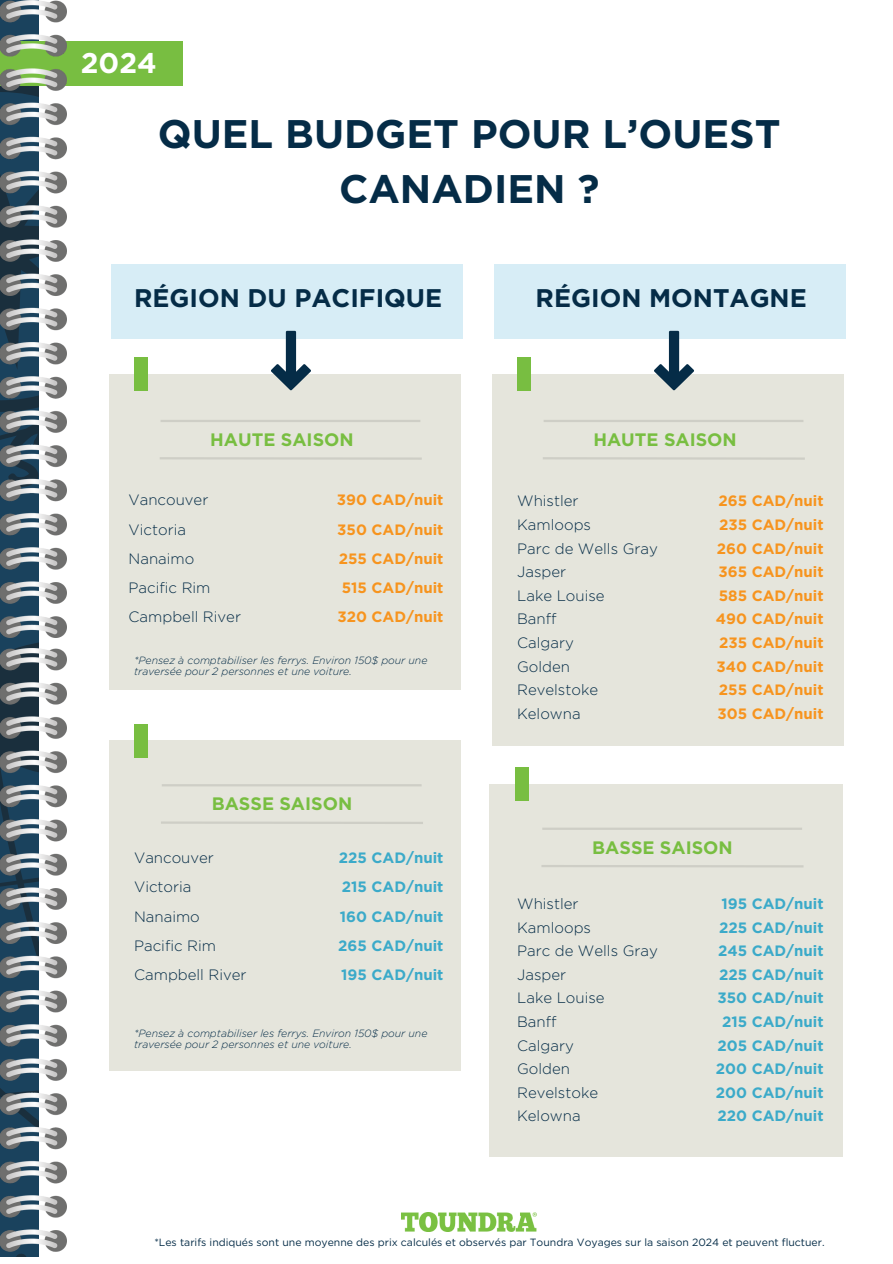
<style>
.page{position:relative;width:893px;height:1264px;background:#fff}
.page>*{position:absolute;margin:0;border:0;box-sizing:border-box;transform-origin:0 0}
.t1{font:700 39.9px/55.1px "Gotham";color:#052c47;text-align:center}
.t2{font:700 28.5px "Gotham";color:#fff}
.t3{font:700 25.5px "Gotham";color:#052c47}
.t4{font:700 18px "Gotham";color:#78be41}
.t5{font:300 15px "Gotham";color:#052c47}
.t6{font:700 15px "Gotham";color:#f7941e}
.t7{font:700 15px "Gotham";color:#3baac9}
.t8{font:italic 300 10.5px/10.5px "Gotham";color:#052c47}
.t9{font:10.5px "Gotham";color:#052c47}
</style>
<div class="page">
<div style="left:0;top:41px;width:183px;height:44px;background:#78be41"></div>
<img style="left:0;top:0;width:66px;height:637px">
<img style="left:0;top:648px;width:66px;height:609px">
<div style="left:109px;top:374px;width:351px;height:316px;background:#e5e5dc"></div>
<div style="left:109px;top:740px;width:351px;height:330px;background:#e5e5dc"></div>
<div style="left:111px;top:264px;width:351px;height:74px;background:#d7edf6"></div>
<svg style="left:271px;top:331px;width:40px;height:59px"></svg>
<div style="left:135px;top:357px;width:13px;height:34px;background:#78be41"></div>
<div style="left:135px;top:723px;width:13px;height:34px;background:#78be41"></div>
<hr style="left:160px;top:457px;width:262px;height:3px;background:#cecec6">
<hr style="left:160px;top:420px;width:260px;height:2px;background:#cecec6">
<hr style="left:161px;top:821px;width:262px;height:3px;background:#cecec6">
<hr style="left:162px;top:784px;width:259px;height:2px;background:#cecec6">
<div style="left:492px;top:374px;width:351px;height:371px;background:#e5e5dc"></div>
<div style="left:489px;top:784px;width:354px;height:372px;background:#e5e5dc"></div>
<div style="left:494px;top:264px;width:351px;height:74px;background:#d7edf6"></div>
<svg style="left:654px;top:331px;width:40px;height:59px"></svg>
<div style="left:517px;top:357px;width:14px;height:34px;background:#78be41"></div>
<div style="left:515px;top:767px;width:13px;height:34px;background:#78be41"></div>
<hr style="left:542px;top:457px;width:262px;height:3px;background:#cecec6">
<hr style="left:543px;top:420px;width:260px;height:2px;background:#cecec6">
<hr style="left:541px;top:865px;width:262px;height:2px;background:#cecec6">
<hr style="left:542px;top:827px;width:260px;height:2px;background:#cecec6">
<img style="left:401px;top:1212px;width:135px;height:19px">
<p class="t2" style="left:81px;top:50px;width:77px">2024</p>
<p class="t1" style="left:158px;top:108px;width:624px">QUEL BUDGET POUR L’OUEST<br>CANADIEN ?</p>
<p class="t3" style="left:134px;top:286px;width:309px">RÉGION DU PACIFIQUE</p>
<p class="t4" style="left:210px;top:431px;width:145px">HAUTE SAISON</p>
<p class="t5" style="left:128px;top:493px;width:81px">Vancouver</p>
<p class="t5" style="left:128px;top:522px;width:59px">Victoria</p>
<p class="t5" style="left:128px;top:552px;width:67px">Nanaimo</p>
<p class="t5" style="left:128px;top:581px;width:83px">Pacific Rim</p>
<p class="t5" style="left:128px;top:610px;width:114px">Campbell River</p>
<p class="t6" style="left:337px;top:493px;width:108px">390 CAD/nuit</p>
<p class="t6" style="left:337px;top:522px;width:108px">350 CAD/nuit</p>
<p class="t6" style="left:339px;top:552px;width:106px">255 CAD/nuit</p>
<p class="t6" style="left:342px;top:581px;width:103px">515 CAD/nuit</p>
<p class="t6" style="left:337px;top:610px;width:108px">320 CAD/nuit</p>
<p class="t8" style="left:134px;top:655px;width:295px">*Pensez à comptabiliser les ferrys. Environ 150$ pour une traversée pour 2 personnes et une voiture.</p>
<p class="t4" style="left:212px;top:795px;width:142px">BASSE SAISON</p>
<p class="t5" style="left:134px;top:851px;width:81px">Vancouver</p>
<p class="t5" style="left:134px;top:880px;width:59px">Victoria</p>
<p class="t5" style="left:134px;top:909px;width:67px">Nanaimo</p>
<p class="t5" style="left:134px;top:938px;width:83px">Pacific Rim</p>
<p class="t5" style="left:134px;top:968px;width:114px">Campbell River</p>
<p class="t7" style="left:339px;top:851px;width:106px">225 CAD/nuit</p>
<p class="t7" style="left:342px;top:880px;width:103px">215 CAD/nuit</p>
<p class="t7" style="left:340px;top:909px;width:105px">160 CAD/nuit</p>
<p class="t7" style="left:338px;top:938px;width:107px">265 CAD/nuit</p>
<p class="t7" style="left:341px;top:968px;width:104px">195 CAD/nuit</p>
<p class="t8" style="left:134px;top:1028px;width:295px">*Pensez à comptabiliser les ferrys. Environ 150$ pour une traversée pour 2 personnes et une voiture.</p>
<p class="t3" style="left:535px;top:286px;width:273px">RÉGION MONTAGNE</p>
<p class="t4" style="left:593px;top:431px;width:145px">HAUTE SAISON</p>
<p class="t5" style="left:517px;top:494px;width:63px">Whistler</p>
<p class="t5" style="left:517px;top:518px;width:75px">Kamloops</p>
<p class="t5" style="left:517px;top:541px;width:142px">Parc de Wells Gray</p>
<p class="t5" style="left:517px;top:565px;width:50px">Jasper</p>
<p class="t5" style="left:517px;top:589px;width:89px">Lake Louise</p>
<p class="t5" style="left:517px;top:612px;width:41px">Banff</p>
<p class="t5" style="left:517px;top:636px;width:58px">Calgary</p>
<p class="t5" style="left:517px;top:659px;width:54px">Golden</p>
<p class="t5" style="left:517px;top:683px;width:82px">Revelstoke</p>
<p class="t5" style="left:517px;top:707px;width:65px">Kelowna</p>
<p class="t6" style="left:718px;top:494px;width:107px">265 CAD/nuit</p>
<p class="t6" style="left:719px;top:518px;width:106px">235 CAD/nuit</p>
<p class="t6" style="left:717px;top:541px;width:108px">260 CAD/nuit</p>
<p class="t6" style="left:718px;top:565px;width:107px">365 CAD/nuit</p>
<p class="t6" style="left:718px;top:589px;width:106px">585 CAD/nuit</p>
<p class="t6" style="left:716px;top:612px;width:109px">490 CAD/nuit</p>
<p class="t6" style="left:719px;top:636px;width:106px">235 CAD/nuit</p>
<p class="t6" style="left:716px;top:659px;width:109px">340 CAD/nuit</p>
<p class="t6" style="left:718px;top:683px;width:106px">255 CAD/nuit</p>
<p class="t6" style="left:717px;top:707px;width:108px">305 CAD/nuit</p>
<p class="t4" style="left:592px;top:839px;width:142px">BASSE SAISON</p>
<p class="t5" style="left:517px;top:896px;width:63px">Whistler</p>
<p class="t5" style="left:517px;top:920px;width:75px">Kamloops</p>
<p class="t5" style="left:517px;top:944px;width:142px">Parc de Wells Gray</p>
<p class="t5" style="left:517px;top:967px;width:50px">Jasper</p>
<p class="t5" style="left:517px;top:991px;width:89px">Lake Louise</p>
<p class="t5" style="left:517px;top:1015px;width:41px">Banff</p>
<p class="t5" style="left:517px;top:1038px;width:58px">Calgary</p>
<p class="t5" style="left:517px;top:1062px;width:54px">Golden</p>
<p class="t5" style="left:517px;top:1085px;width:82px">Revelstoke</p>
<p class="t5" style="left:517px;top:1109px;width:65px">Kelowna</p>
<p class="t7" style="left:721px;top:896px;width:104px">195 CAD/nuit</p>
<p class="t7" style="left:719px;top:920px;width:106px">225 CAD/nuit</p>
<p class="t7" style="left:718px;top:944px;width:107px">245 CAD/nuit</p>
<p class="t7" style="left:719px;top:967px;width:106px">225 CAD/nuit</p>
<p class="t7" style="left:717px;top:991px;width:108px">350 CAD/nuit</p>
<p class="t7" style="left:722px;top:1015px;width:103px">215 CAD/nuit</p>
<p class="t7" style="left:717px;top:1038px;width:108px">205 CAD/nuit</p>
<p class="t7" style="left:716px;top:1062px;width:109px">200 CAD/nuit</p>
<p class="t7" style="left:716px;top:1085px;width:109px">200 CAD/nuit</p>
<p class="t7" style="left:717px;top:1109px;width:108px">220 CAD/nuit</p>
<p class="t9" style="left:154px;top:1237px;width:671px">*Les tarifs indiqués sont une moyenne des prix calculés et observés par Toundra Voyages sur la saison 2024 et peuvent fluctuer.</p>
</div>
